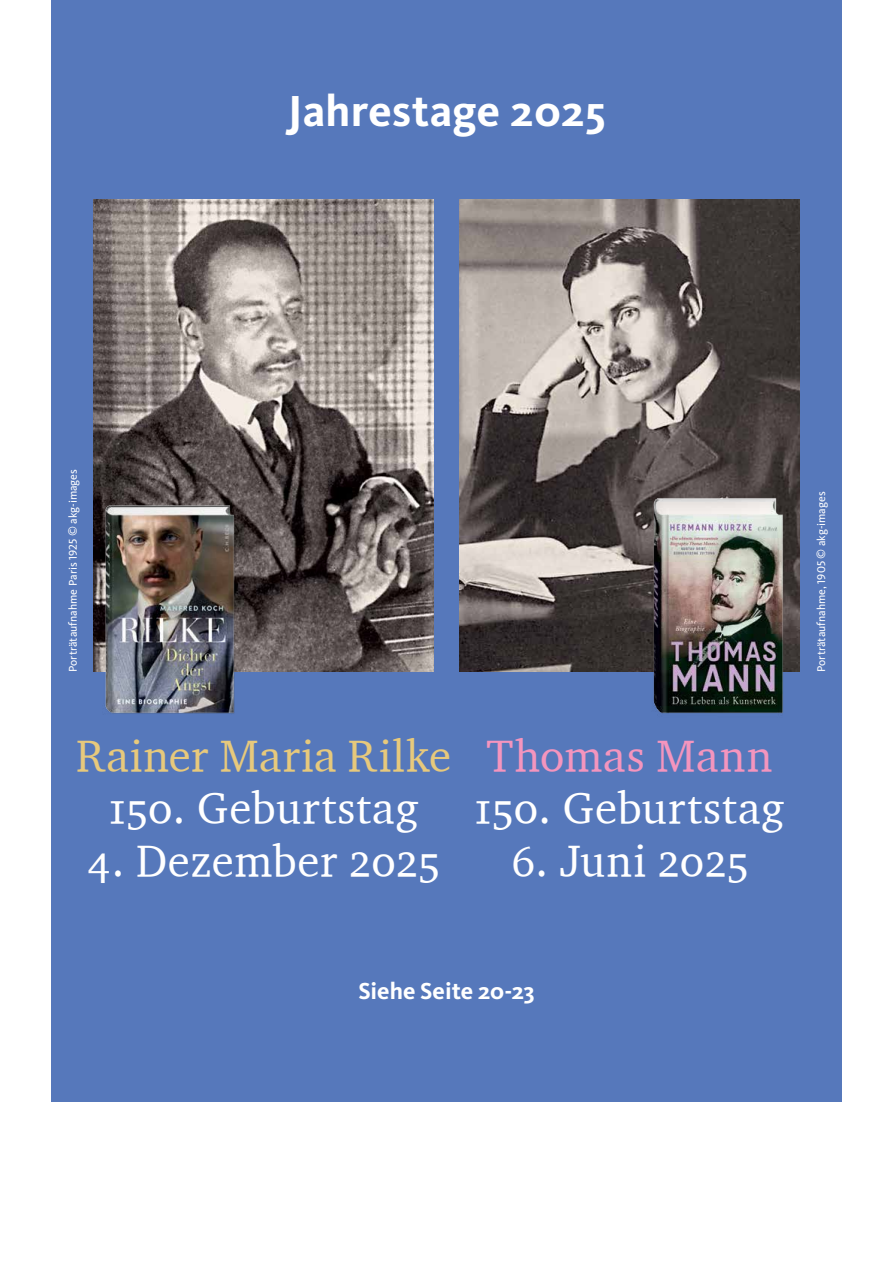
<style>
.page{position:relative;width:893px;height:1263px;background:#fff}
.page>*{position:absolute;margin:0;border:0;box-sizing:border-box;transform-origin:0 0}
.t1{font:45px "Charter OSITCTT";letter-spacing:.01em;color:#fff}
.t2{font:45px "Charter OSITCTT";letter-spacing:.02em;color:#e7c97c}
.t3{font:700 45px "Kievit Pro";letter-spacing:.01em;color:#fff}
.t4{font:45px "Charter OSITCTT";letter-spacing:.02em;color:#f495be}
.t5{font:700 24px "Kievit Pro";color:#fff}
.t6{font:11.7px "Kievit Pro";color:#fff}
</style>
<div class="page">
<div style="left:51px;top:0;width:791px;height:1101px;background:#5678bb"></div>
<img style="left:94px;top:200px;width:340px;height:472px">
<img style="left:459px;top:200px;width:340px;height:472px">
<img style="left:98px;top:500px;width:148px;height:214px">
<img style="left:647px;top:492px;width:148px;height:222px">
<h1 class="t3" style="left:287px;top:83px;width:320px">Jahrestage 2025</h1>
<p class="t6" style="left:66px;top:672px;width:204px;rotate:-90deg">Porträtaufnahme Paris 1925 © akg-images</p>
<h1 class="t2" style="left:76px;top:727px;width:377px">Rainer Maria Rilke</h1>
<h1 class="t1" style="left:109px;top:780px;width:312px">150. Geburtstag</h1>
<h1 class="t1" style="left:88px;top:832px;width:353px">4. Dezember 2025</h1>
<h1 class="t4" style="left:486px;top:727px;width:287px">Thomas Mann</h1>
<h1 class="t1" style="left:474px;top:780px;width:312px">150. Geburtstag</h1>
<h1 class="t1" style="left:511px;top:832px;width:239px">6. Juni 2025</h1>
<p class="t6" style="left:814px;top:672px;width:182px;rotate:-90deg">Porträtaufnahme, 1905 © akg-images</p>
<h2 class="t5" style="left:358px;top:977px;width:178px">Siehe Seite 20-23</h2>
</div>
